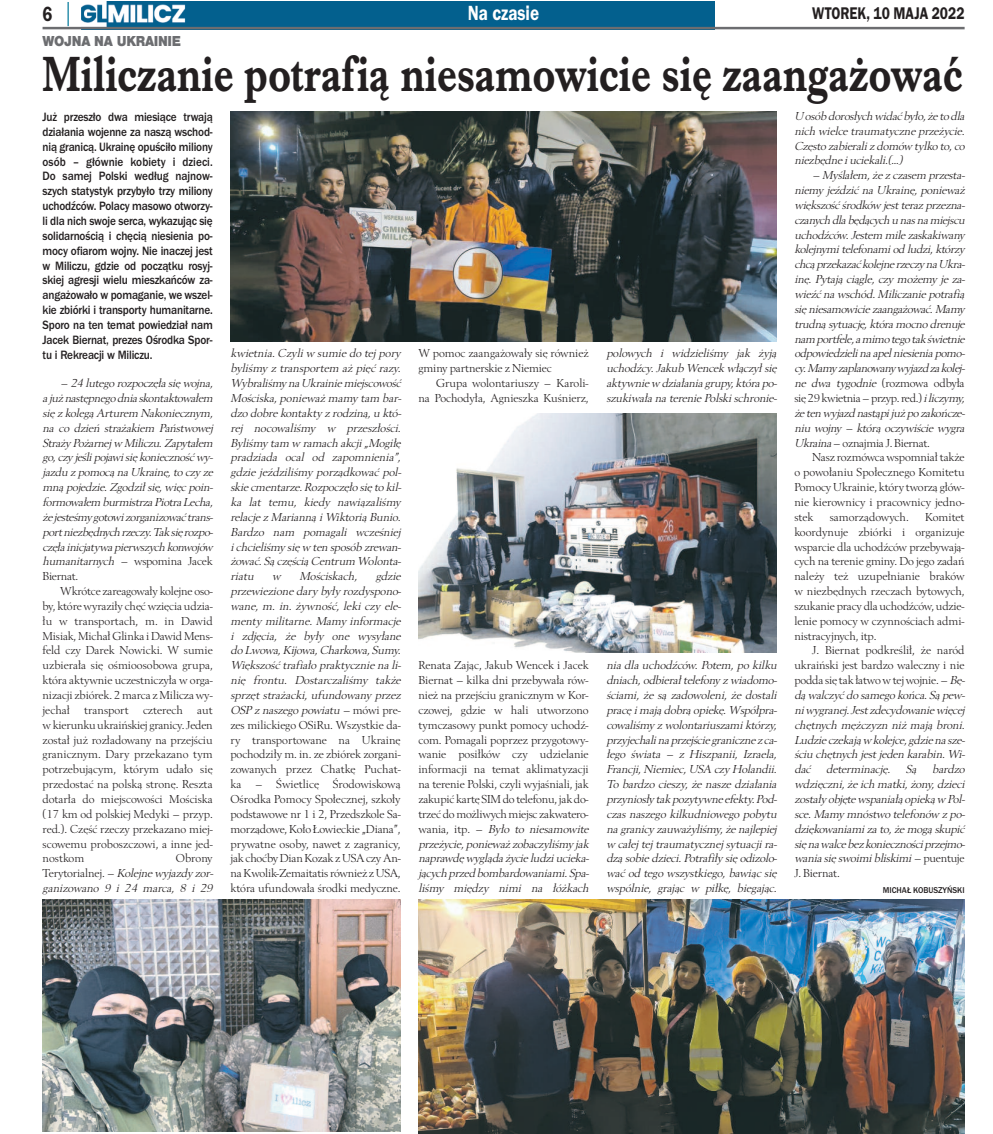
<style>
.page{position:relative;width:993px;height:1134px;background:#fff}
.page>*{position:absolute;margin:0;border:0;box-sizing:border-box;transform-origin:0 0}
.t1{font:700 51.25px "Imprint URWTCE";color:#231f20;scale:.8 1}
.t2{font:21.25px "Franklin Got URWTCE Dem";color:#fff;scale:.8 1}
.t3{font:21.25px "Franklin Got URWTCE Dem";color:#231f20;scale:.8 1}
.t4{font:17.5px "Franklin Got URWTCE Dem";color:#231f20;scale:.8 1}
.t5{font:900 15px "Nimbus San TCE";letter-spacing:-.025em;color:#6c6d70;scale:.9 1}
.t6{font:500 12.5px/14.9px "Franklin Got URWTCE";letter-spacing:-.015em;color:#231f20;text-align:justify;scale:.9 1}
.t7{font:italic 12px/14.9px "Berling TCE";letter-spacing:-.015em;color:#231f20}
.t8{font:12px/14.9px "Berling TCE";letter-spacing:-.01em;color:#231f20;text-align:justify}
.t9{font:500 8.75px "Franklin Got URWTCE";color:#231f20;scale:.95 1}
.s1{font-style:normal}
.s2{font-style:italic}
</style>
<div class="page">
<img style="left:82px;top:2px;width:632px;height:25px">
<hr style="left:43px;top:27px;width:921px;height:2px;background:#6c6d70">
<hr style="left:67px;top:2px;width:2px;height:24px;background:#0a7c9d">
<img style="left:230px;top:112px;width:546px;height:230px">
<img style="left:418px;top:414px;width:358px;height:239px">
<img style="left:418px;top:899px;width:546px;height:235px">
<img style="left:43px;top:899px;width:357px;height:232px">
<h2 class="t3" style="left:43px;top:1px;width:14px">6</h2>
<h2 class="t2" style="left:468px;top:0;width:91px">Na czasie</h2>
<h3 class="t4" style="left:811px;top:3px;width:192px">WTOREK, 10 MAJA 2022</h3>
<p class="t5" style="left:43px;top:33px;width:155px">WOJNA NA UKRAINIE</p>
<h1 class="t1" style="left:43px;top:44px;width:1151px">Miliczanie potrafią niesamowicie się zaangażować</h1>
<p class="t6" style="left:43px;top:109px;width:190px">Już przeszło dwa miesiące trwają działania wojenne za naszą wschod&shy;nią granicą. Ukrainę opuściło miliony osób – głównie kobiety i dzieci.<br>Do samej Polski według najnow&shy;szych statystyk przybyło trzy miliony uchodźców. Polacy masowo otworzy&shy;li dla nich swoje serca, wykazując się solidarnością i chęcią niesienia po&shy;mocy ofiarom wojny. Nie inaczej jest w Miliczu, gdzie od początku rosyj&shy;skiej agresji wielu mieszkańców za&shy;angażowało w pomaganie, we wszel&shy;kie zbiórki i transporty humanitarne.<br>Sporo na ten temat powiedział nam Jacek Biernat, prezes Ośrodka Spor&shy;tu i Rekreacji w Miliczu.</p>
<p class="t7" style="left:43px;top:376px;width:173px;text-indent:18px">– 24 lutego rozpoczęła się wojna, a już następnego dnia skontaktowałem się z kolegą Arturem Nakoniecznym, na co dzień strażakiem Państwowej Straży Pożarnej w Miliczu. Zapytałem go, czy jeśli pojawi się konieczność wy&shy;jazdu z pomocą na Ukrainę, to czy ze mną pojedzie. Zgodził się, więc poin&shy;formowałem burmistrza Piotra Lecha, że jesteśmy gotowi zorganizować trans&shy;port niezbędnychrzeczy.Tak się rozpo&shy;częła inicjatywa pierwszych konwojów humanitarnych – <span class="s1">wspomina Jacek Biernat.</span></p>
<p class="t8" style="left:43px;top:583px;width:172px;text-indent:18px">Wkrótce zareagowały kolejne oso&shy;by, które wyraziły chęć wzięcia udzia&shy;łu w transportach, m. in Dawid Misiak, Michał Glinka i Dawid Mens&shy;feld czy Darek Nowicki. W sumie uzbierała się ośmioosobowa grupa, która aktywnie uczestniczyła w orga&shy;nizacji zbiórek. 2 marca z Milicza wy&shy;jechał transport czterech aut w kierunku ukraińskiej granicy. Jeden został już rozładowany na przejściu granicznym. Dary przekazano tym potrzebującym, którym udało się przedostać na polską stronę. Reszta dotarła do miejscowości Mościska (17 km od polskiej Medyki – przyp. red.). Część rzeczy przekazano miej&shy;scowemu proboszczowi, a inne jed&shy;nostkom</p>
<p class="t7" style="left:43px;top:851px;width:173px;text-indent:133px"><span class="s1">Obrony<br>Terytorialnej. –</span> Kolejnewyjazdy zor&shy;ganizowano 9 i 24 marca, 8 i 29</p>
<p class="t7" style="left:230px;top:346px;width:173px">kwietnia. Czyli w sumie do tej pory byliśmy z transportem aż pięć razy.<br>Wybraliśmy na Ukrainie miejscowość<br>Mościska, ponieważ mamy tam bar&shy;dzodobrekontakty zrodziną, uktó&shy;rej nocowaliśmy w przeszłości.<br>Byliśmy tam w ramach akcji „Mogiłę pradziada ocal od zapomnienia”, gdzie jeździliśmy porządkować pol&shy;skie cmentarze. Rozpoczęło się to kil&shy;ka lat temu, kiedy nawiązaliśmy relacje z Marianną i Wiktorią Bunio.<br>Bardzo nam pomagali wcześniej i chcieliśmy się w ten sposób zrewan&shy;żować. Są częścią Centrum Wolonta&shy;riatu</p>
<p class="t7" style="left:272px;top:569px;width:10px">w</p>
<p class="t7" style="left:299px;top:569px;width:59px">Mościskach,</p>
<p class="t8" style="left:230px;top:569px;width:173px;text-align:left;text-indent:145px"><span class="s2">gdzie przewiezione dary były rozdyspono&shy;wane, m. in. żywność, leki czy ele&shy;menty militarne. Mamy informacje i zdjęcia, że były one wysyłane do Lwowa, Kijowa, Charkowa, Sumy.<br>Większość trafiało praktycznie na li&shy;nię frontu. Dostarczaliśmy także sprzęt strażacki, ufundowany przez OSPznaszegopowiatu–</span>mówi pre&shy;zes milickiego OSiRu. Wszystkie da&shy;ry transportowane na Ukrainę pochodziły m. in. ze zbiórek zorgani&shy;zowanych przez Chatkę Puchat&shy;ka – Świetlicę Środowiskową Ośrodka Pomocy Społecznej, szkoły podstawowe nr 1 i 2, Przedszkole Sa&shy;morządowe, Koło Łowieckie „Diana”, prywatne osoby, nawet z zagranicy, jak choćby Dian Kozak z USA czy An&shy;na Kwolik-Zemaitatis również z USA, która ufundowała środki medyczne.</p>
<p class="t8" style="left:418px;top:346px;width:172px">W pomoc zaangażowały się również gminy partnerskie z Niemiec</p>
<p class="t8" style="left:418px;top:376px;width:172px;text-align:right">Grupa wolontariuszy – Karoli-<br>na Pochodyła, Agnieszka Kuśnierz,</p>
<p class="t8" style="left:418px;top:658px;width:173px;text-align:left">Renata Zając, Jakub Wencek i Jacek Biernat – kilka dni przebywała rów&shy;nież na przejściu granicznym w Kor&shy;czowej, gdzie w hali utworzono tymczasowy punkt pomocy uchodź&shy;com. Pomagali poprzez przygotowy&shy;wanie posiłków czy udzielanie informacji na temat aklimatyzacji na terenie Polski, czyli wyjaśniali, jak zakupić kartę SIMdo telefonu, jak do&shy;trzeć domożliwychmiejsc zakwatero&shy;wania, itp. – <span class="s2">Było to niesamowite przeżycie, ponieważ zobaczyliśmy jak naprawdę wygląda życie ludzi ucieka&shy;jących przed bombardowaniami. Spa&shy;liśmy między nimi na łóżkach</span></p>
<p class="t7" style="left:606px;top:346px;width:173px">polowych i widzieliśmy jak żyją uchodźcy. Jakub Wencek włączył się aktywniew działaniagrupy, którapo&shy;szukiwała na terenie Polski schronie-</p>
<p class="t7" style="left:606px;top:658px;width:173px">nia dla uchodźców. Potem, po kilku dniach, odbierał telefony z wiadomo&shy;ściami, że są zadowoleni, że dostali pracę i mają dobrą opiekę. Współpra&shy;cowaliśmy z wolontariuszami którzy, przyjechalina przejście graniczne z ca&shy;łego świata – z Hiszpanii, Izraela, Francji, Niemiec, USA czy Holandii.<br>To bardzo cieszy, że nasze działania przyniosły tak pozytywneefekty.Pod&shy;czas naszego kilkudniowego pobytu na granicy zauważyliśmy, że najlepiej w całej tej traumatycznej sytuacji ra&shy;dzą sobie dzieci. Potrafiły się odizolo&shy;wać od tego wszystkiego, bawiąc się wspólnie, grając w piłkę, biegając.</p>
<p class="t7" style="left:794px;top:108px;width:173px;text-align:justify">Uosób dorosłychwidać było, że to dla nich wielce traumatyczne przeżycie.<br>Często zabierali z domów tylko to, co niezbędne i uciekali.(…)</p>
<p class="t7" style="left:794px;top:168px;width:173px;text-indent:18px">– Myślałem, że z czasem przesta&shy;niemy jeździć na Ukrainę, ponieważ większość środków jest teraz przezna&shy;czanych dla będących u nas na miejscu uchodźców. Jestem mile zaskakiwany kolejnymi telefonami od ludzi, którzy chcą przekazaćkolejne rzeczy naUkra&shy;inę. Pytają ciągle, czy możemy je za&shy;wieźć na wschód. Miliczanie potrafią się niesamowicie zaangażować. Mamy trudną sytuację, która mocno drenuje namportfele, amimotegotak świetnie odpowiedzieli na apel niesienia pomo&shy;cy.Mamy zaplanowany wyjazd zakolej&shy;ne dwa tygodnie <span class="s1">(rozmowa odbyła się29kwietnia–przyp.red.)</span>iliczymy, żetenwyjazd nastąpijużpozakończe&shy;niu wojny – którą oczywiście wygra Ukraina<span class="s1">– oznajmia J. Biernat.</span></p>
<p class="t8" style="left:794px;top:450px;width:172px;text-indent:18px">Nasz rozmówca wspomniał także o powołaniu Społecznego Komitetu Pomocy Ukrainie, który tworzą głów&shy;nie kierownicy i pracownicy jedno&shy;stek</p>
<p class="t8" style="left:829px;top:509px;width:81px">samorządowych.</p>
<p class="t8" style="left:794px;top:509px;width:172px;text-indent:131px">Komitet koordynuje zbiórki i organizuje wsparcie dla uchodźców przebywają&shy;cych na terenie gminy. Do jego zadań należy też uzupełnianie braków w niezbędnych rzeczach bytowych, szukanie pracy dla uchodźców, udzie&shy;lenie pomocy w czynnościach admi&shy;nistracyjnych, itp.</p>
<p class="t7" style="left:794px;top:643px;width:173px;text-indent:18px"><span class="s1">J. Biernat podkreślił, że naród ukraiński jest bardzo waleczny i nie podda się tak łatwo wtej wojnie. –</span>Bę&shy;dą walczyć do samego końca. Są pew&shy;niwygranej.Jest zdecydowaniewięcej chętnych mężczyzn niż mają broni.<br>Ludzie czekają w kolejce, gdzie na sze&shy;ściu chętnych jest jeden karabin. Wi&shy;dać determinację. Są</p>
<p class="t7" style="left:794px;top:762px;width:173px;text-indent:138px">bardzo wdzięczni, że ich matki, żony, dzieci zostały objęte wspaniałą opieką w Pol&shy;sce. Mamy mnóstwo telefonów z po&shy;dziękowaniami za to, że mogą skupić się nawalcebez koniecznościprzejmo&shy;wania się swoimi bliskimi – <span class="s1">puentuje<br>J. Biernat.</span></p>
<p class="t9" style="left:882px;top:885px;width:87px">MICHAŁ KOBUSZYŃSKI</p>
</div>
